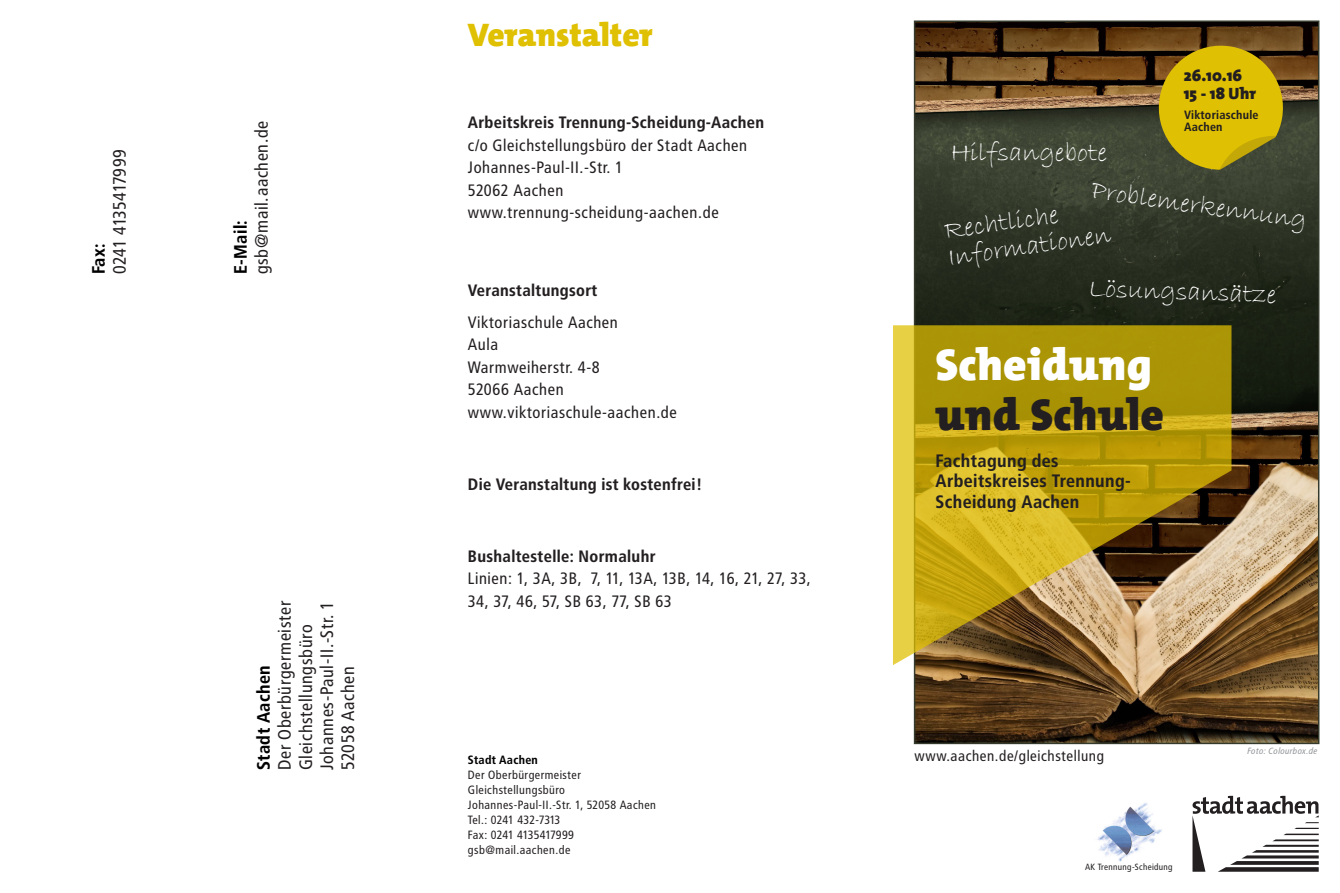
<style>
.page{position:relative;width:1340px;height:893px;background:#fff}
.page>*{position:absolute;margin:0;border:0;box-sizing:border-box;transform-origin:0 0}
.t1{font:900 45px "The Mix Os F";letter-spacing:.01em;color:#fff}
.t2{font:900 45px "The Mix Os F";letter-spacing:.01em;color:#231f20}
.Headline_gelb{font:900 33px "The Mix Os F";color:#e0c003}
.Titel_weiss{font:27px/27px "Bradley Hand ITC";color:#fff}
.Fließtext{font:18px "Transit";color:#231f20}
.t3{font:700 18px "Transit";color:#231f20}
.Zwischentitel_Aufmac{font:700 18px "Transit";color:#000}
.Fließtext-2{font:18px "Transit";letter-spacing:-.045em;color:#231f20}
.Fließtext-3{font:16.5px "Transit";color:#231f20}
.Fließtext-4{font:700 16.5px "Transit";color:#231f20}
.Fließtext-5{font:16.5px "Transit";letter-spacing:-.02em;color:#231f20}
.t4{font:900 16.5px "The Mix Os F";color:#231f20}
.t5{font:15px "Transit";color:#231f20}
.Fließtext-6{font:12px "Transit";color:#231f20}
.Fließtext-7{font:12px "Transit";letter-spacing:-.045em;color:#231f20}
.t6{font:700 12px "Transit";color:#231f20}
.Zwischentitel_Aufmac-2{font:700 12px "Transit";color:#000}
.t7{font:9px "Transit";color:#231f20}
.Fließtext-8{font:italic 9px "Transit";color:#939598}
</style>
<div class="page">
<img style="left:916px;top:24px;width:400px;height:717px">
<svg style="left:1192px;top:796px;width:126px;height:76px"></svg>
<svg style="left:893px;top:325px;width:338px;height:340px;background:#b19523"></svg>
<img style="left:1097px;top:802px;width:65px;height:60px">
<svg style="left:1153px;top:41px;width:134px;height:129px;background:#b1970f"></svg>
<p class="Zwischentitel_Aufmac" style="left:88px;top:274px;width:33px;rotate:-90deg">Fax:</p>
<p class="Fließtext-2" style="left:109px;top:274px;width:127px;rotate:-90deg">0241 4135417999</p>
<p class="Fließtext" style="left:251px;top:274px;width:156px;rotate:-90deg">gsb@mail.aachen.de</p>
<p class="Zwischentitel_Aufmac" style="left:230px;top:274px;width:56px;rotate:-90deg">E-Mail:</p>
<p class="Fließtext" style="left:274px;top:770px;width:172px;rotate:-90deg">Der Oberbürgermeister</p>
<p class="Fließtext" style="left:316px;top:770px;width:171px;rotate:-90deg">Johannes-Paul-II.-Str. 1</p>
<p class="Fließtext" style="left:295px;top:770px;width:148px;rotate:-90deg">Gleichstellungsbüro</p>
<p class="Zwischentitel_Aufmac" style="left:253px;top:770px;width:107px;rotate:-90deg">Stadt Aachen</p>
<p class="Fließtext" style="left:337px;top:770px;width:106px;rotate:-90deg">52058 Aachen</p>
<p class="Headline_gelb" style="left:468px;top:13px;width:186px">Veranstalter</p>
<p class="Fließtext-4" style="left:468px;top:113px;width:298px">Arbeitskreis Trennung-Scheidung-Aachen</p>
<p class="Fließtext-3" style="left:468px;top:135px;width:281px">c/o Gleichstellungsbüro der Stadt Aachen</p>
<p class="Fließtext-3" style="left:468px;top:158px;width:157px">Johannes-Paul-II.-Str. 1</p>
<p class="Fließtext-3" style="left:468px;top:180px;width:97px">52062 Aachen</p>
<p class="Fließtext-3" style="left:468px;top:203px;width:253px">www.trennung-scheidung-aachen.de</p>
<p class="Fließtext-4" style="left:468px;top:281px;width:131px">Veranstaltungsort</p>
<p class="Fließtext-3" style="left:468px;top:312px;width:152px">Viktoriaschule Aachen</p>
<p class="Fließtext-3" style="left:468px;top:335px;width:32px">Aula</p>
<p class="Fließtext-3" style="left:468px;top:357px;width:134px">Warmweiherstr. 4-8</p>
<p class="Fließtext-3" style="left:468px;top:380px;width:98px">52066 Aachen</p>
<p class="Fließtext-3" style="left:468px;top:402px;width:211px">www.viktoriaschule-aachen.de</p>
<p class="Fließtext-4" style="left:468px;top:474px;width:236px">Die Veranstaltung ist kostenfrei!</p>
<p class="Fließtext-4" style="left:468px;top:546px;width:189px">Bushaltestelle: Normaluhr</p>
<p class="Fließtext-3" style="left:468px;top:569px;width:345px">Linien: 1, 3A, 3B, 7, 11, 13A, 13B, 14, 16, 21, 27, 33,</p>
<p class="Fließtext-5" style="left:468px;top:591px;width:206px">34, 37, 46, 57, SB 63, 77, SB 63</p>
<p class="Titel_weiss" style="left:950px;top:140px;width:158px">Hilfsangebote</p>
<p class="t4" style="left:1183px;top:64px;width:60px">26.10.16</p>
<p class="t4" style="left:1183px;top:82px;width:74px">15 - 18 Uhr</p>
<p class="t6" style="left:1183px;top:107px;width:76px">Viktoriaschule</p>
<p class="t6" style="left:1183px;top:119px;width:40px">Aachen</p>
<p class="Titel_weiss" style="left:1093px;top:177px;width:218px;rotate:8deg">Problemerkennung</p>
<p class="Titel_weiss" style="left:942px;top:218px;width:166px;rotate:-8deg">Rechtliche<br>Informationen</p>
<p class="Titel_weiss" style="left:1089px;top:275px;width:189px;rotate:2deg">Lösungsansätze</p>
<p class="t1" style="left:935px;top:336px;width:218px">Scheidung</p>
<p class="t2" style="left:935px;top:386px;width:230px">und Schule</p>
<p class="t3" style="left:935px;top:450px;width:125px">Fachtagung des</p>
<p class="t3" style="left:935px;top:470px;width:197px">Arbeitskreises Trennung-</p>
<p class="t3" style="left:935px;top:491px;width:146px">Scheidung Aachen</p>
<p class="Zwischentitel_Aufmac-2" style="left:468px;top:752px;width:72px">Stadt Aachen</p>
<p class="t5" style="left:914px;top:747px;width:191px">www.aachen.de/gleichstellung</p>
<p class="Fließtext-6" style="left:468px;top:768px;width:115px">Der Oberbürgermeister</p>
<p class="Fließtext-6" style="left:468px;top:783px;width:99px">Gleichstellungsbüro</p>
<p class="Fließtext-6" style="left:468px;top:798px;width:190px">Johannes-Paul-II.-Str. 1, 52058 Aachen</p>
<p class="Fließtext-7" style="left:468px;top:813px;width:94px">Tel.: 0241 432-7313</p>
<p class="Fließtext-7" style="left:468px;top:828px;width:108px">Fax: 0241 4135417999</p>
<p class="Fließtext-6" style="left:468px;top:843px;width:104px">gsb@mail.aachen.de</p>
<p class="t7" style="left:1085px;top:861px;width:89px">AK Trennung-Scheidung</p>
<p class="Fließtext-8" style="left:1246px;top:746px;width:72px">Foto: Colourbox.de</p>
</div>
